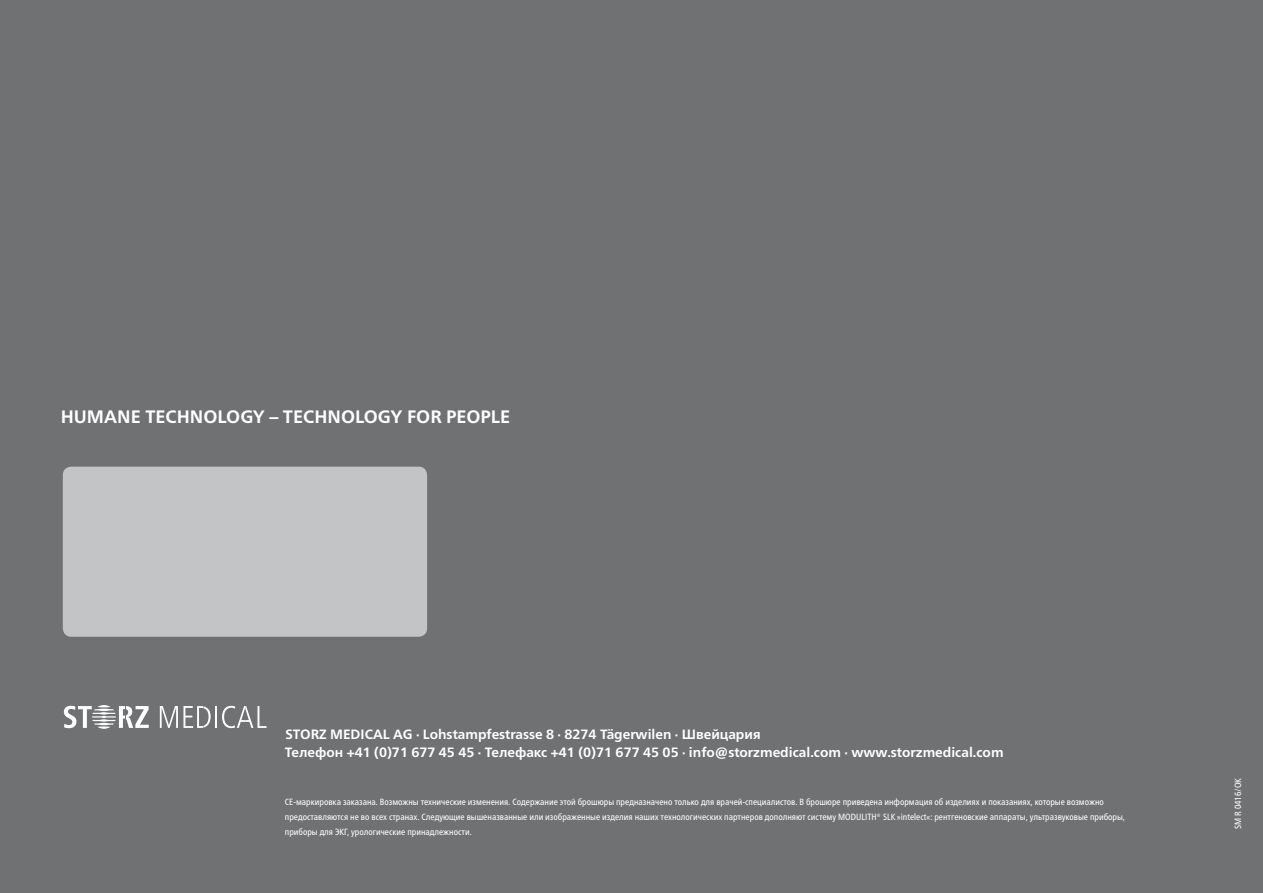
<style>
.page{position:relative;width:1263px;height:893px;background:#707172}
.page>*{position:absolute;margin:0;border:0;box-sizing:border-box;transform-origin:0 0}
.t1{font:700 18px "Frutiger Neue LTW1 G";color:#fff}
.t2{font:700 13.5px/18px "Frutiger Neue LTW1 G";color:#fff}
.t3{font:condensed 9px/15px "Frutiger Neue LTCYR";color:#fff}
</style>
<div class="page">
<div style="left:63px;top:467px;width:364px;height:170px;background:#c3c4c5;border-radius:9px"></div>
<svg style="left:160px;top:706px;width:51px;height:22px"></svg>
<hr style="left:215px;top:706px;width:2px;height:22px;background:#fff">
<svg style="left:222px;top:706px;width:44px;height:22px"></svg>
<svg style="left:64px;top:705px;width:85px;height:24px"></svg>
<h1 class="t1" style="left:61px;top:406px;width:451px">HUMANE TECHNOLOGY – TECHNOLOGY FOR PEOPLE</h1>
<h2 class="t2" style="left:285px;top:725px;width:720px">STORZ MEDICAL AG · Lohstampfestrasse 8 · 8274 Tägerwilen · Швейцария<br>Teлефон +41 (0)71 677 45 45 · Телефакс +41 (0)71 677 45 05 · info@storzmedical.com · www.storzmedical.com</h2>
<p class="t3" style="left:285px;top:794px;width:842px">CE-маркировка заказана. Возможны технические изменения. Содержание этой брошюры предназначено только для врачей-специалистов. В брошюре приведена информация об изделиях и показаниях, которые возможно предоставляются не во всех странах. Следующие вышеназванные или изображенные изделия наших технологических партнеров дополняют систему MODULITH® SLK »intelect«: рентгеновские аппараты, ультразвуковые приборы, приборы для ЭКГ, урологические принадлежности.</p>
<p class="t3" style="left:1230px;top:829px;width:53px;rotate:-90deg">SM R 0416/OK</p>
</div>
